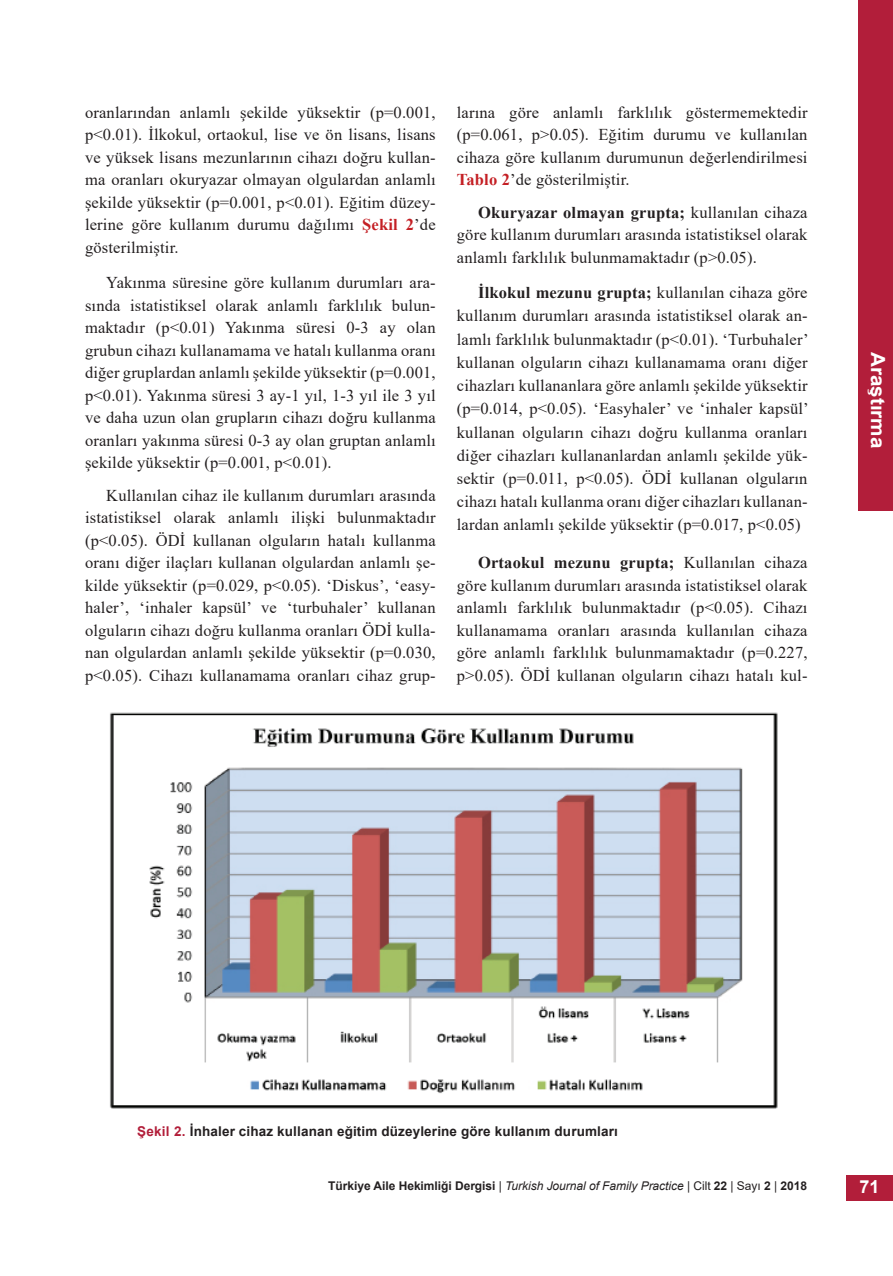
<style>
.page{position:relative;width:893px;height:1276px;background:#fff}
.page>*{position:absolute;margin:0;border:0;box-sizing:border-box;transform-origin:0 0}
.t1{font:700 19.5px "Arial";color:#fff;scale:1.06 1}
.t2{font:700 18px "Arial";color:#fff}
.t3{font:16.5px/22.5px "Times New Roman";letter-spacing:.01em;color:#231f20;text-align:justify}
.t4{font:700 13.5px "Arial";letter-spacing:.01em;color:#231f20}
.t5{font:700 12px "Arial";letter-spacing:-.005em;color:#231f20}
.s1{font-weight:700;color:#c41f24}
.s2{font-weight:700}
.s3{color:#b21e3a}
.s4{font-weight:400}
.s5{font-weight:400;font-style:italic}
</style>
<div class="page">
<div style="left:846px;top:1175px;width:47px;height:25px;background:#b21e3a"></div>
<div style="left:859px;top:0;width:34px;height:510px;background:#b21e3a"></div>
<img style="left:110px;top:712px;width:668px;height:397px">
<p class="t3" style="left:85px;top:100px;width:352px">oranlarından anlamlı şekilde yüksektir (p=0.001, p&lt;0.01). İlkokul, ortaokul, lise ve ön lisans, lisans ve yüksek lisans mezunlarının cihazı doğru kullan&shy;ma oranları okuryazar olmayan olgulardan anlamlı şekilde yüksektir (p=0.001, p&lt;0.01). Eğitim düzey&shy;lerine göre kullanım durumu dağılımı <span class="s1">Şekil 2</span>’de gösterilmiştir.</p>
<p class="t3" style="left:85px;top:271px;width:352px;text-indent:21px">Yakınma süresine göre kullanım durumları ara&shy;sında istatistiksel olarak anlamlı farklılık bulun&shy;maktadır (p&lt;0.01) Yakınma süresi 0-3 ay olan grubun cihazı kullanamama ve hatalı kullanma oranı diğer gruplardan anlamlı şekilde yüksektir (p=0.001, p&lt;0.01). Yakınma süresi 3 ay-1 yıl, 1-3 yıl ile 3 yıl ve daha uzun olan grupların cihazı doğru kullanma oranları yakınma süresi 0-3 ay olan gruptan anlamlı şekilde yüksektir (p=0.001, p&lt;0.01).</p>
<p class="t3" style="left:85px;top:483px;width:352px;text-indent:21px">Kullanılan cihaz ile kullanım durumları arasında istatistiksel olarak anlamlı ilişki bulunmaktadır (p&lt;0.05). ÖDİ kullanan olguların hatalı kullanma oranı diğer ilaçları kullanan olgulardan anlamlı şe&shy;kilde yüksektir (p=0.029, p&lt;0.05). ‘Diskus’, ‘easy&shy;haler’, ‘inhaler kapsül’ ve ‘turbuhaler’ kullanan olguların cihazı doğru kullanma oranları ÖDİ kulla&shy;nan olgulardan anlamlı şekilde yüksektir (p=0.030, p&lt;0.05). Cihazı kullanamama oranları cihaz grup-</p>
<p class="t3" style="left:457px;top:101px;width:352px">larına göre anlamlı farklılık göstermemektedir (p=0.061, p&gt;0.05). Eğitim durumu ve kullanılan cihaza göre kullanım durumunun değerlendirilmesi <span class="s1">Tablo 2</span>’de gösterilmiştir.</p>
<p class="t3" style="left:457px;top:200px;width:352px;text-indent:21px"><span class="s2">Okuryazar olmayan grupta;</span> kullanılan cihaza göre kullanım durumları arasında istatistiksel olarak anlamlı farklılık bulunmamaktadır (p&gt;0.05).</p>
<p class="t3" style="left:457px;top:280px;width:353px;line-height:23.1px;text-indent:21px"><span class="s2">İlkokul mezunu grupta;</span> kullanılan cihaza göre kullanım durumları arasında istatistiksel olarak an&shy;lamlı farklılık bulunmaktadır (p&lt;0.01). ‘Turbuhaler’ kullanan olguların cihazı kullanamama oranı diğer cihazları kullananlara göre anlamlı şekilde yüksektir (p=0.014, p&lt;0.05). ‘Easyhaler’ ve ‘inhaler kapsül’ kullanan olguların cihazı doğru kullanma oranları diğer cihazları kullananlardan anlamlı şekilde yük&shy;sektir (p=0.011, p&lt;0.05). ÖDİ kullanan olguların cihazı hatalı kullanma oranı diğer cihazları kullanan&shy;lardan anlamlı şekilde yüksektir (p=0.017, p&lt;0.05)</p>
<p class="t3" style="left:457px;top:551px;width:352px;text-indent:21px"><span class="s2">Ortaokul mezunu grupta;</span> Kullanılan cihaza göre kullanım durumları arasında istatistiksel olarak anlamlı farklılık bulunmaktadır (p&lt;0.05). Cihazı kullanamama oranları arasında kullanılan cihaza göre anlamlı farklılık bulunmamaktadır (p=0.227, p&gt;0.05). ÖDİ kullanan olguların cihazı hatalı kul-</p>
<p class="t1" style="left:892px;top:352px;width:93px;rotate:90deg">Araştırma</p>
<p class="t4" style="left:137px;top:1121px;width:482px"><span class="s3">Şekil 2.</span> İnhaler cihaz kullanan eğitim düzeylerine göre kullanım durumları</p>
<p class="t5" style="left:328px;top:1177px;width:480px">Türkiye Aile Hekimliği Dergisi <span class="s4">|</span> <span class="s5">Turkish Journal of Family Practice</span> <span class="s4">| Cilt</span> 22 <span class="s4">| Sayı</span> 2 <span class="s4">|</span> 2018</p>
<p class="t2" style="left:860px;top:1174px;width:22px">71</p>
</div>
